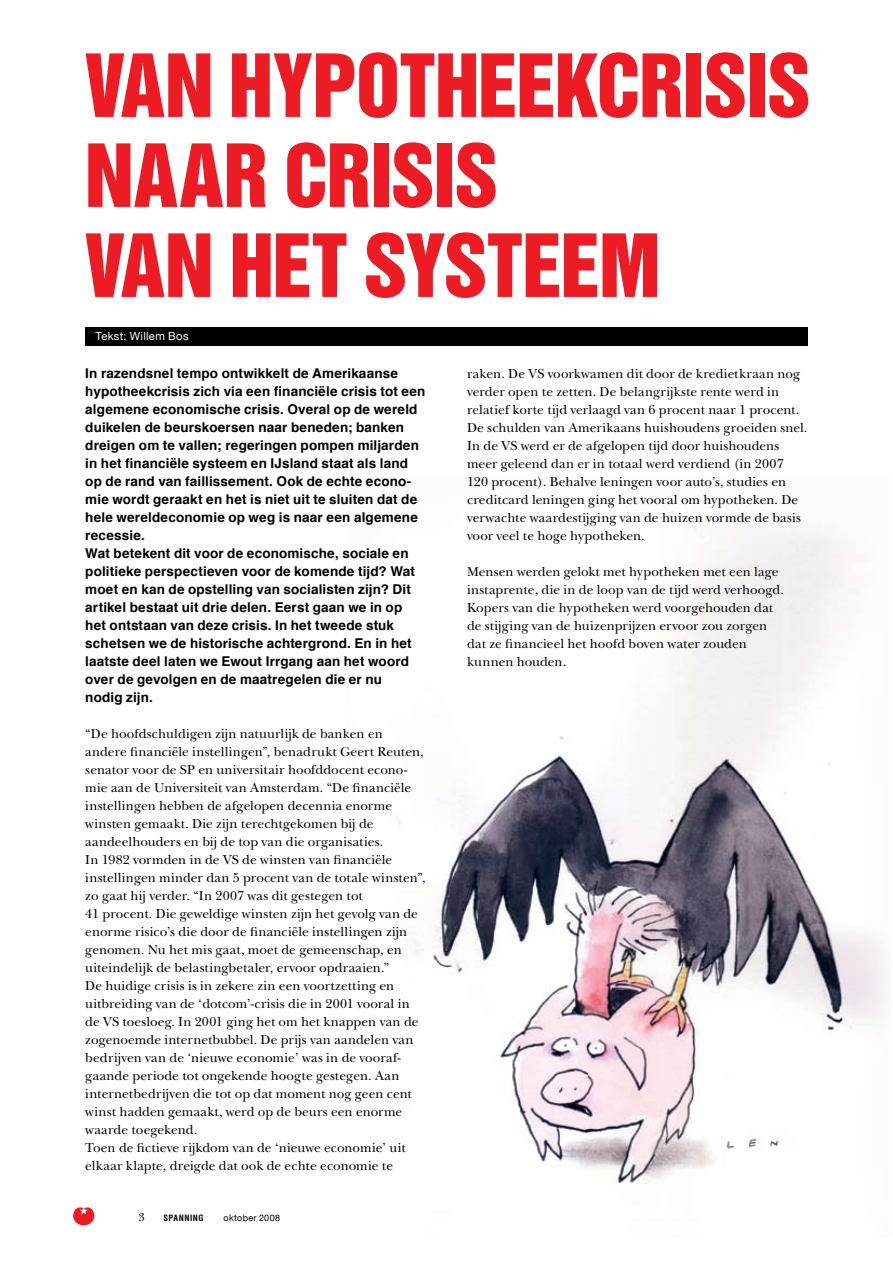
<style>
.page{position:relative;width:893px;height:1263px;background:#fff}
.page>*{position:absolute;margin:0;border:0;box-sizing:border-box;transform-origin:0 0}
.t1{font:79.5px/90px "Helvetica Inserat";letter-spacing:-.015em;color:#ed1c24}
.t2{font:13.5px/18px "New Baskerville";color:#000}
.t3{font:700 13.5px/18px "Helvetica";letter-spacing:.01em;color:#000}
.t4{font:12px "New Baskerville";color:#000}
.t5{font:11.25px "Helvetica Neue";letter-spacing:.025em;color:#fff}
.t6{font:9px "Helvetica Neue";letter-spacing:.035em;color:#000}
.t7{font:700 condensed 8.55px "Helvetica";letter-spacing:.05em;color:#000}
</style>
<div class="page">
<svg style="left:73px;top:1207px;width:21px;height:18px"></svg>
<img style="left:373px;top:512px;width:511px;height:672px">
<div style="left:85px;top:327px;width:723px;height:18px;background:#000"></div>
<h1 class="t1" style="left:85px;top:41px;width:727px">VAN HYPOTHEEKCRISIS<br>NAAR CRISIS<br>VAN HET SYSTEEM</h1>
<p class="t5" style="left:95px;top:329px;width:95px">Tekst: Willem Bos</p>
<p class="t2" style="left:467px;top:365px;width:342px">raken. De VS voorkwamen dit door de kredietkraan nog verder open te zetten. De belangrijkste rente werd in relatief korte tijd verlaagd van 6 procent naar 1 procent.<br>De schulden van Amerikaans huishoudens groeiden snel.<br>In de VS werd er de afgelopen tijd door huishoudens meer geleend dan er in totaal werd verdiend (in 2007<br>120 procent). Behalve leningen voor auto’s, studies en creditcard leningen ging het vooral om hypotheken. De verwachte waardestijging van de huizen vormde de basis voor veel te hoge hypotheken.</p>
<p class="t2" style="left:467px;top:563px;width:319px">Mensen werden gelokt met hypotheken met een lage instaprente, die in de loop van de tijd werd verhoogd.<br>Kopers van die hypotheken werd voorgehouden dat de stijging van de huizenprijzen ervoor zou zorgen dat ze financieel het hoofd boven water zouden kunnen houden.</p>
<p class="t3" style="left:85px;top:364px;width:342px">In razendsnel tempo ontwikkelt de Amerikaanse hypotheekcrisis zich via een financiële crisis tot een algemene economische crisis. Overal op de wereld duikelen de beurskoersen naar beneden; banken dreigen om te vallen; regeringen pompen miljarden in het financiële systeem en IJsland staat als land op de rand van faillissement. Ook de echte econo&shy;mie wordt geraakt en het is niet uit te sluiten dat de hele wereldeconomie op weg is naar een algemene recessie.<br>Wat betekent dit voor de economische, sociale en politieke perspectieven voor de komende tijd? Wat moet en kan de opstelling van socialisten zijn? Dit artikel bestaat uit drie delen. Eerst gaan we in op het ontstaan van deze crisis. In het tweede stuk schetsen we de historische achtergrond. En in het laatste deel laten we Ewout Irrgang aan het woord over de gevolgen en de maatregelen die er nu<br>nodig zijn.</p>
<p class="t2" style="left:85px;top:725px;width:342px">“De hoofdschuldigen zijn natuurlijk de banken en andere financiële instellingen”, benadrukt Geert Reuten, senator voor de SP en universitair hoofddocent econo&shy;mie aan de Universiteit van Amsterdam. “De financiële instellingen hebben de afgelopen decennia enorme winsten gemaakt. Die zijn terechtgekomen bij de aandeelhouders en bij de top van die organisaties.<br>In 1982 vormden in de VS de winsten van financiële instellingen minder dan 5 procent van de totale winsten”, zo gaat hij verder. “In 2007 was dit gestegen tot<br>41 procent. Die geweldige winsten zijn het gevolg van de enorme risico’s die door de financiële instellingen zijn genomen. Nu het mis gaat, moet de gemeenschap, en uiteindelijk de belastingbetaler, ervoor opdraaien.”<br>De huidige crisis is in zekere zin een voortzetting en uitbreiding van de ‘dotcom’-crisis die in 2001 vooral in de VS toesloeg. In 2001 ging het om het knappen van de zogenoemde internetbubbel. De prijs van aandelen van bedrijven van de ‘nieuwe economie’ was in de vooraf&shy;gaande periode tot ongekende hoogte gestegen. Aan internetbedrijven die tot op dat moment nog geen cent winst hadden gemaakt, werd op de beurs een enorme waarde toegekend.<br>Toen de fictieve rijkdom van de ‘nieuwe economie’ uit elkaar klapte, dreigde dat ook de echte economie te</p>
<p class="t4" style="left:139px;top:1210px;width:8px">3</p>
<p class="t7" style="left:163px;top:1213px;width:42px">SPANNING</p>
<p class="t6" style="left:224px;top:1212px;width:58px">oktober 2008</p>
</div>
